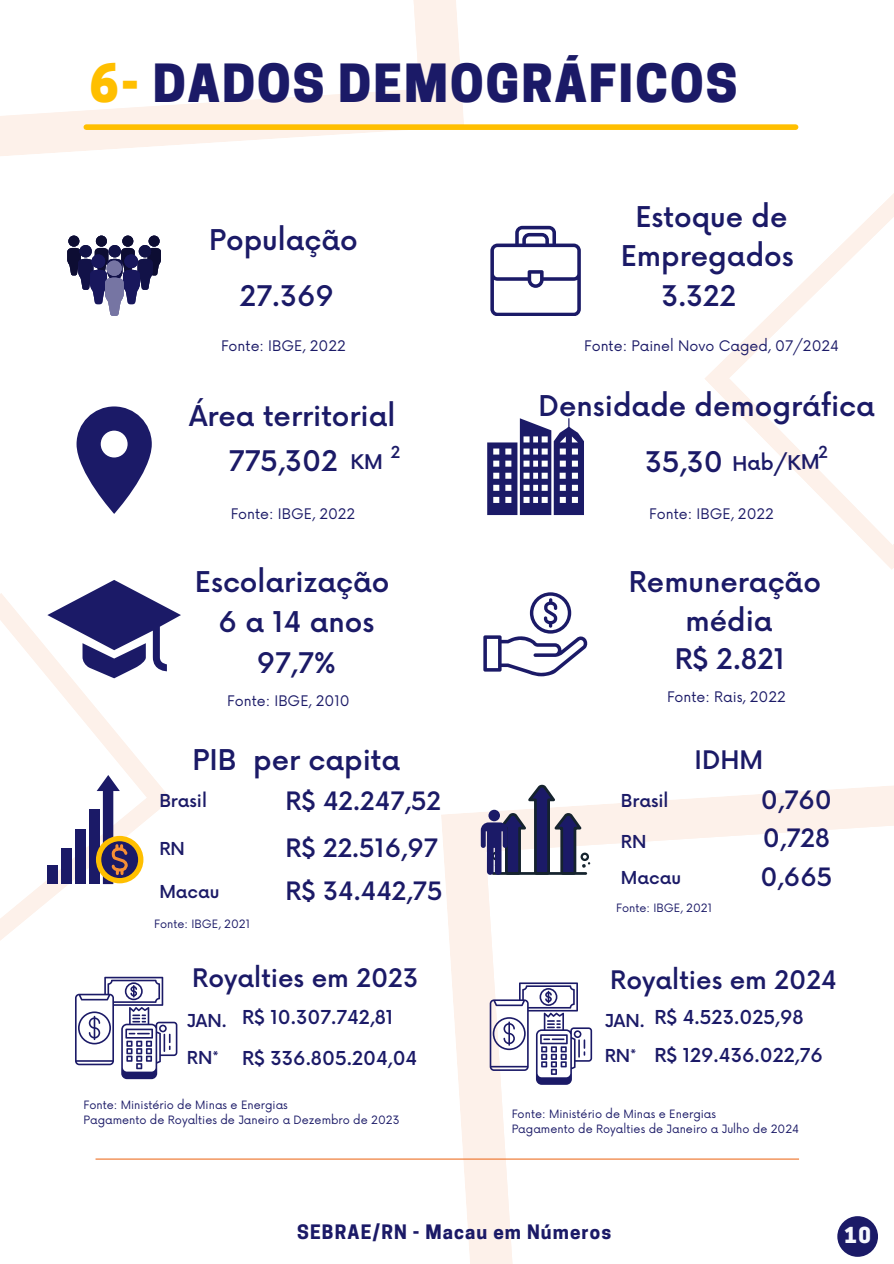
<style>
.page{position:relative;width:894px;height:1264px;background:#fff}
.page>*{position:absolute;margin:0;border:0;box-sizing:border-box;transform-origin:0 0}
.t1{font:800 49.35px "Cooper Hewitt";letter-spacing:.04em;color:#1b1a67}
.t2{font:500 27.9px/39.3px "Now";color:#1b1a67;text-align:center}
.t3{font:500 27.75px "Now";color:#1b1a67}
.t4{font:500 24.9px "Now";color:#1b1a67}
.t5{font:500 24.75px "Now";color:#1b1a67}
.t6{font:800 20.7px "Cooper Hewitt";color:#f7f8fd}
.t7{font:500 19.65px "Now";color:#1b1a67}
.t8{font:500 18.75px "Now";color:#1b1a67}
.t9{font:700 18.75px "Cooper Hewitt";letter-spacing:.06em;color:#1b1a67}
.t10{font:500 17.4px "Now";color:#1b1a67}
.t11{font:500 16.05px "Now";color:#1b1a67}
.t12{font:14.25px "Now";color:#1b1a67}
.t13{font:11.25px "Now";color:#1b1a67}
.s1{color:#ffbf00}
</style>
<div class="page">
<svg style="left:0;top:593px;width:171px;height:226px"></svg>
<svg style="left:0;top:617px;width:147px;height:324px"></svg>
<svg style="left:705px;top:194px;width:188px;height:376px"></svg>
<svg style="left:728px;top:216px;width:165px;height:329px"></svg>
<svg style="left:441px;top:786px;width:452px;height:477px;fill:#fdf1ea"></svg>
<svg style="left:485px;top:816px;width:408px;height:447px"></svg>
<svg style="left:0;top:0;width:464px;height:156px;fill:#fdf1ea"></svg>
<svg style="left:0;top:0;width:419px;height:124px"></svg>
<div style="left:86px;top:124px;width:709px;height:6px;background:#ffbf00"></div>
<div style="left:837px;top:1216px;width:40px;height:40px;background:#1b1a67;border-radius:50%"></div>
<hr style="left:95px;top:1158px;width:703px;height:1px;background:#ed7329">
<svg style="left:67px;top:235px;width:94px;height:80px"></svg>
<svg style="left:106px;top:260px;width:16px;height:16px"></svg>
<svg style="left:490px;top:226px;width:90px;height:90px"></svg>
<svg style="left:47px;top:580px;width:134px;height:98px"></svg>
<svg style="left:483px;top:592px;width:104px;height:84px"></svg>
<div style="left:89px;top:809px;width:10px;height:75px;background:#1b1a67"></div>
<div style="left:75px;top:829px;width:11px;height:55px;background:#1b1a67"></div>
<div style="left:61px;top:848px;width:11px;height:36px;background:#1b1a67"></div>
<div style="left:47px;top:865px;width:11px;height:19px;background:#1b1a67"></div>
<div style="left:96px;top:835px;width:47px;height:48px;background:#ffbf00;border-radius:50%"></div>
<div style="left:101px;top:841px;width:37px;height:37px;background:#1b1a67;border-radius:50%"></div>
<svg style="left:97px;top:775px;width:32px;height:109px"></svg>
<svg style="left:480px;top:784px;width:110px;height:90px"></svg>
<svg style="left:76px;top:406px;width:76px;height:107px"></svg>
<svg style="left:487px;top:418px;width:97px;height:97px"></svg>
<svg style="left:75px;top:976px;width:102px;height:103px"></svg>
<svg style="left:489px;top:982px;width:103px;height:102px"></svg>
<svg style="left:818px;top:445px;width:9px;height:13px"></svg>
<p class="t1" style="left:89px;top:65px;width:649px"><span class="s1">6-</span> DADOS DEMOGRÁFICOS</p>
<p class="t2" style="left:209px;top:222px;width:150px">População</p>
<h3 class="t3" style="left:240px;top:281px;width:95px">27.369</h3>
<p class="t12" style="left:221px;top:337px;width:126px">Fonte: IBGE, 2022</p>
<h3 class="t2" style="left:189px;top:398px;width:208px">Área territorial</h3>
<h3 class="t3" style="left:229px;top:446px;width:110px">775,302</h3>
<p class="t7" style="left:350px;top:451px;width:34px">KM</p>
<p class="t11" style="left:391px;top:443px;width:11px">2</p>
<h3 class="t2" style="left:620px;top:199px;width:174px">Estoque de<br>Empregados</h3>
<p class="t3" style="left:661px;top:281px;width:76px">3.322</p>
<p class="t12" style="left:584px;top:337px;width:256px">Fonte: Painel Novo Caged, 07/2024</p>
<p class="t2" style="left:538px;top:387px;width:338px">Densidade demográfica</p>
<h3 class="t3" style="left:645px;top:447px;width:79px">35,30</h3>
<h3 class="t7" style="left:732px;top:453px;width:89px;rotate:-1deg">Hab/KM</h3>
<p class="t12" style="left:230px;top:506px;width:126px">Fonte: IBGE, 2022</p>
<h3 class="t12" style="left:649px;top:506px;width:126px">Fonte: IBGE, 2022</h3>
<p class="t2" style="left:195px;top:564px;width:196px">Escolarização<br>6 a 14 anos</p>
<h3 class="t3" style="left:256px;top:648px;width:81px">97,7%</h3>
<h3 class="t2" style="left:628px;top:564px;width:193px">Remuneração média</h3>
<p class="t3" style="left:674px;top:644px;width:112px">R$ 2.821</p>
<h3 class="t12" style="left:227px;top:693px;width:124px">Fonte: IBGE, 2010</h3>
<p class="t12" style="left:666px;top:688px;width:120px">Fonte: Rais, 2022</p>
<p class="t2" style="left:192px;top:741px;width:209px">PIB per capita</p>
<h4 class="t4" style="left:694px;top:746px;width:70px">IDHM</h4>
<p class="t10" style="left:159px;top:791px;width:49px">Brasil</p>
<p class="t10" style="left:159px;top:839px;width:27px">RN</p>
<h6 class="t10" style="left:159px;top:882px;width:62px">Macau</h6>
<h5 class="t5" style="left:285px;top:787px;width:157px">R$ 42.247,52</h5>
<h5 class="t5" style="left:285px;top:834px;width:154px">R$ 22.516,97</h5>
<h6 class="t5" style="left:285px;top:877px;width:159px">R$ 34.442,75</h6>
<h4 class="t10" style="left:620px;top:791px;width:49px">Brasil</h4>
<p class="t5" style="left:760px;top:786px;width:72px">0,760</p>
<h4 class="t10" style="left:620px;top:832px;width:27px">RN</h4>
<p class="t5" style="left:762px;top:824px;width:68px">0,728</p>
<p class="t10" style="left:620px;top:868px;width:62px">Macau</p>
<p class="t5" style="left:760px;top:863px;width:73px">0,665</p>
<p class="t13" style="left:616px;top:901px;width:97px">Fonte: IBGE, 2021</p>
<p class="t13" style="left:154px;top:917px;width:97px">Fonte: IBGE, 2021</p>
<h2 class="t4" style="left:192px;top:964px;width:227px">Royalties em 2023</h2>
<h4 class="t4" style="left:610px;top:966px;width:228px">Royalties em 2024</h4>
<p class="t10" style="left:187px;top:1011px;width:41px">JAN.</p>
<h3 class="t8" style="left:242px;top:1007px;width:153px">R$ 10.307.742,81</h3>
<h5 class="t10" style="left:604px;top:1011px;width:41px">JAN.</h5>
<p class="t8" style="left:654px;top:1007px;width:151px">R$ 4.523.025,98</p>
<h3 class="t10" style="left:187px;top:1047px;width:33px">RN*</h3>
<p class="t8" style="left:242px;top:1048px;width:177px">R$ 336.805.204,04</p>
<p class="t10" style="left:604px;top:1045px;width:33px">RN*</p>
<p class="t8" style="left:654px;top:1045px;width:170px">R$ 129.436.022,76</p>
<p class="t13" style="left:83px;top:1098px;width:206px">Fonte: Ministério de Minas e Energias</p>
<p class="t13" style="left:83px;top:1113px;width:317px">Pagamento de Royalties de Janeiro a Dezembro de 2023</p>
<p class="t13" style="left:511px;top:1107px;width:206px">Fonte: Ministério de Minas e Energias</p>
<h5 class="t13" style="left:511px;top:1122px;width:289px">Pagamento de Royalties de Janeiro a Julho de 2024</h5>
<p class="t9" style="left:297px;top:1225px;width:315px">SEBRAE/RN - Macau em Números</p>
<h1 class="t6" style="left:844px;top:1227px;width:28px">10</h1>
</div>
